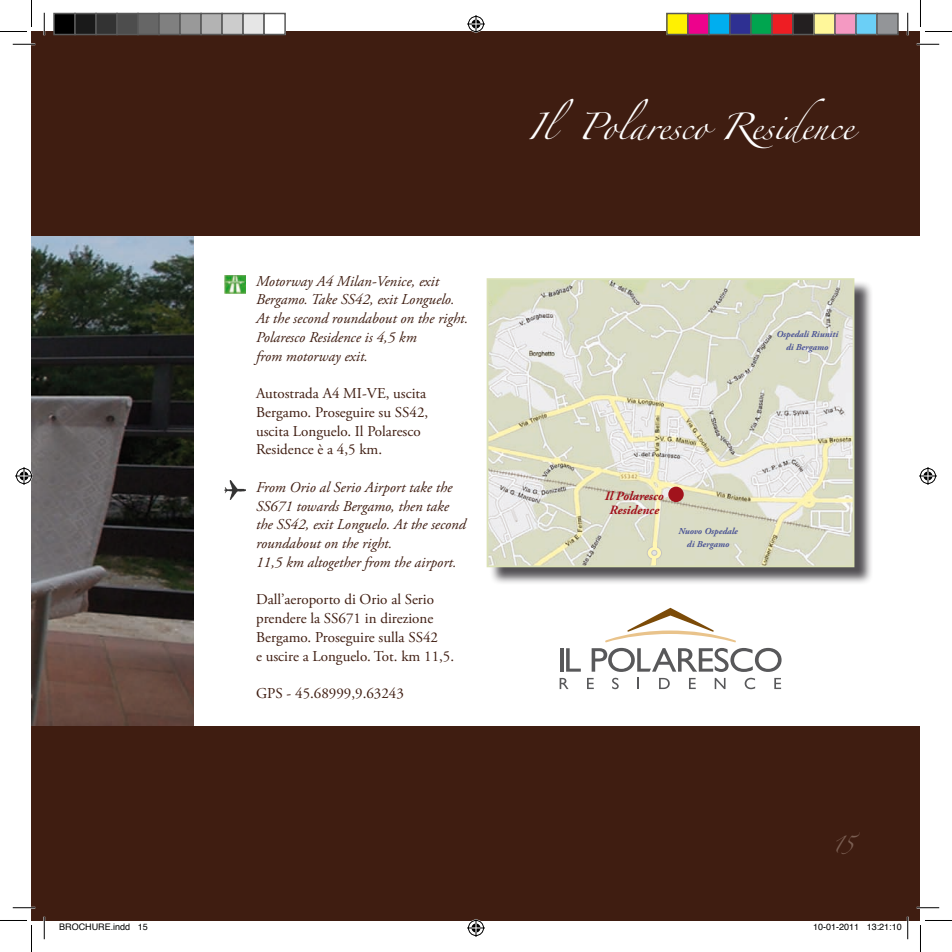
<style>
.page{position:relative;width:952px;height:952px;background:#fff}
.page>*{position:absolute;margin:0;border:0;box-sizing:border-box;transform-origin:0 0}
.t1{font:24px "Zapfino";color:#fff}
.t2{font:italic 15px/18.8px "Adobe Garamond Pro";color:#3f1d11}
.t3{font:15px/18.8px "Adobe Garamond Pro";color:#3f1d11}
.t4{font:15px "Zapfino";color:#7a5e52}
.t5{font:italic 700 12.75px/14.5px "Adobe Garamond Pro";color:#a1131c;text-align:center}
.t6{font:italic 700 9.15px/12.8px "Adobe Garamond Pro";color:#4b5495;text-align:center}
.t7{font:9px "Helvetica";color:#000}
</style>
<div class="page">
<img style="left:32px;top:236px;width:161px;height:490px">
<div style="left:489px;top:280px;width:384px;height:305px;background:#1a171c;opacity:.75"></div>
<img style="left:489px;top:281px;width:362px;height:283px">
<div style="left:486px;top:278px;width:368px;height:289px;border:2px solid #dbe1b6"></div>
<div style="left:668px;top:486px;width:16px;height:16px;background:#a1131c;border-radius:50%"></div>
<div style="left:647px;top:546px;width:14px;height:13px;background:#fff6b2;border-radius:50%"></div>
<div style="left:647px;top:546px;width:14px;height:13px;border:1px solid #c6c5c1;border-radius:50%"></div>
<svg style="left:651px;top:542px;width:6px;height:22px"></svg>
<hr style="left:560px;top:648px;width:3px;height:23px;background:#58585a">
<svg style="left:566px;top:648px;width:15px;height:23px"></svg>
<svg style="left:591px;top:648px;width:190px;height:24px"></svg>
<svg style="left:559px;top:678px;width:9px;height:11px"></svg>
<svg style="left:587px;top:678px;width:7px;height:11px"></svg>
<svg style="left:612px;top:678px;width:6px;height:11px"></svg>
<svg style="left:637px;top:678px;width:2px;height:11px"></svg>
<svg style="left:659px;top:678px;width:11px;height:11px"></svg>
<svg style="left:689px;top:678px;width:7px;height:11px"></svg>
<svg style="left:714px;top:678px;width:11px;height:11px"></svg>
<svg style="left:744px;top:678px;width:11px;height:11px"></svg>
<svg style="left:774px;top:678px;width:7px;height:11px"></svg>
<svg style="left:605px;top:607px;width:131px;height:35px"></svg>
<img style="left:225px;top:275px;width:20px;height:19px">
<img style="left:225px;top:480px;width:20px;height:19px">
<div style="left:32px;top:726px;width:888px;height:194px;background:#3f1d11"></div>
<div style="left:32px;top:32px;width:888px;height:204px;background:#3f1d11"></div>
<hr style="left:13px;top:43px;width:22px;height:2px;background:#fff">
<hr style="left:916px;top:43px;width:23px;height:2px;background:#fff">
<hr style="left:13px;top:906px;width:22px;height:2px;background:#fff">
<hr style="left:916px;top:906px;width:23px;height:2px;background:#fff">
<hr style="left:43px;top:13px;width:2px;height:22px;background:#fff">
<hr style="left:43px;top:916px;width:2px;height:23px;background:#fff">
<hr style="left:906px;top:13px;width:2px;height:22px;background:#fff">
<svg style="left:13px;top:44px;width:22px;height:1px"></svg>
<svg style="left:916px;top:44px;width:23px;height:1px"></svg>
<svg style="left:13px;top:907px;width:22px;height:1px"></svg>
<svg style="left:916px;top:907px;width:23px;height:1px"></svg>
<svg style="left:44px;top:13px;width:1px;height:22px"></svg>
<svg style="left:44px;top:916px;width:1px;height:23px"></svg>
<svg style="left:907px;top:13px;width:1px;height:22px"></svg>
<svg style="left:0;top:0;width:32px;height:32px"></svg>
<svg style="left:0;top:920px;width:32px;height:32px"></svg>
<svg style="left:920px;top:0;width:32px;height:32px"></svg>
<svg style="left:920px;top:920px;width:32px;height:32px"></svg>
<svg style="left:467px;top:15px;width:18px;height:18px"></svg>
<svg style="left:467px;top:919px;width:18px;height:18px"></svg>
<svg style="left:15px;top:467px;width:18px;height:18px"></svg>
<svg style="left:919px;top:467px;width:18px;height:18px"></svg>
<div style="left:54px;top:14px;width:21px;height:21px;background:#000"></div>
<div style="left:53px;top:13px;width:23px;height:22px;border:2px solid #595959"></div>
<div style="left:75px;top:14px;width:21px;height:21px;background:#1a1a1a"></div>
<div style="left:74px;top:13px;width:23px;height:22px;border:2px solid #595959"></div>
<div style="left:96px;top:14px;width:21px;height:21px;background:#333"></div>
<div style="left:95px;top:13px;width:23px;height:22px;border:2px solid #595959"></div>
<div style="left:117px;top:14px;width:21px;height:21px;background:#4d4d4d"></div>
<div style="left:116px;top:13px;width:23px;height:22px;border:2px solid #595959"></div>
<div style="left:138px;top:14px;width:21px;height:21px;background:#666"></div>
<div style="left:137px;top:13px;width:23px;height:22px;border:2px solid #595959"></div>
<div style="left:159px;top:14px;width:21px;height:21px;background:#808080"></div>
<div style="left:158px;top:13px;width:23px;height:22px;border:2px solid #595959"></div>
<div style="left:180px;top:14px;width:21px;height:21px;background:#999"></div>
<div style="left:179px;top:13px;width:23px;height:22px;border:2px solid #595959"></div>
<div style="left:201px;top:14px;width:21px;height:21px;background:#b3b3b3"></div>
<div style="left:200px;top:13px;width:23px;height:22px;border:2px solid #595959"></div>
<div style="left:222px;top:14px;width:21px;height:21px;background:#ccc"></div>
<div style="left:221px;top:13px;width:23px;height:22px;border:2px solid #595959"></div>
<div style="left:243px;top:14px;width:21px;height:21px;background:#e6e6e6"></div>
<div style="left:242px;top:13px;width:23px;height:22px;border:2px solid #595959"></div>
<div style="left:263px;top:13px;width:23px;height:22px;border:2px solid #595959"></div>
<div style="left:667px;top:14px;width:21px;height:21px;background:#fff101"></div>
<div style="left:666px;top:13px;width:22px;height:22px;border:2px solid #595959"></div>
<div style="left:688px;top:14px;width:21px;height:21px;background:#ed028c"></div>
<div style="left:687px;top:13px;width:22px;height:22px;border:2px solid #595959"></div>
<div style="left:709px;top:14px;width:21px;height:21px;background:#00aeef"></div>
<div style="left:708px;top:13px;width:22px;height:22px;border:2px solid #595959"></div>
<div style="left:730px;top:14px;width:21px;height:21px;background:#2e3092"></div>
<div style="left:729px;top:13px;width:22px;height:22px;border:2px solid #595959"></div>
<div style="left:751px;top:14px;width:21px;height:21px;background:#00a54f"></div>
<div style="left:750px;top:13px;width:22px;height:22px;border:2px solid #595959"></div>
<div style="left:772px;top:14px;width:21px;height:21px;background:#ee1d23"></div>
<div style="left:771px;top:13px;width:22px;height:22px;border:2px solid #595959"></div>
<div style="left:793px;top:14px;width:21px;height:21px;background:#231f20"></div>
<div style="left:792px;top:13px;width:22px;height:22px;border:2px solid #595959"></div>
<div style="left:814px;top:14px;width:21px;height:21px;background:#fff79a"></div>
<div style="left:813px;top:13px;width:22px;height:22px;border:2px solid #595959"></div>
<div style="left:835px;top:14px;width:21px;height:21px;background:#f499c2"></div>
<div style="left:834px;top:13px;width:22px;height:22px;border:2px solid #595959"></div>
<div style="left:856px;top:14px;width:21px;height:21px;background:#6bcff6"></div>
<div style="left:855px;top:13px;width:22px;height:22px;border:2px solid #595959"></div>
<div style="left:877px;top:14px;width:21px;height:21px;background:#939598"></div>
<div style="left:876px;top:13px;width:22px;height:22px;border:2px solid #595959"></div>
<svg style="left:867px;top:916px;width:41px;height:23px"></svg>
<p class="t2" style="left:256px;top:272px;width:214px">Motorway A4 Milan-Venice, exit<br>Bergamo. Take SS42, exit Longuelo.<br>At the second roundabout on the right.<br>Polaresco Residence is 4,5 km<br>from motorway exit.</p>
<p class="t3" style="left:256px;top:384px;width:174px">Autostrada A4 MI-VE, uscita<br>Bergamo. Proseguire su SS42, uscita Longuelo. Il Polaresco<br>Residence è a 4,5 km.</p>
<p class="t2" style="left:256px;top:478px;width:211px">From Orio al Serio Airport take the SS671 towards Bergamo, then take the SS42, exit Longuelo. At the second roundabout on the right.<br>11,5 km altogether from the airport.</p>
<p class="t3" style="left:256px;top:591px;width:200px">Dall’aeroporto di Orio al Serio prendere la SS671 in direzione<br>Bergamo. Proseguire sulla SS42<br>e uscire a Longuelo. Tot. km 11,5.</p>
<p class="t3" style="left:256px;top:684px;width:149px">GPS - 45.68999,9.63243</p>
<h1 class="t1" style="left:527px;top:117px;width:328px">Il Polaresco Residence</h1>
<p class="t6" style="left:776px;top:328px;width:63px">Ospedali Riuniti di Bergamo</p>
<p class="t5" style="left:605px;top:488px;width:60px">Il Polaresco<br>Residence</p>
<p class="t6" style="left:678px;top:525px;width:61px">Nuovo Ospedale di Bergamo</p>
<p class="t4" style="left:832px;top:838px;width:23px">15</p>
<p class="t7" style="left:59px;top:920px;width:90px">BROCHURE.indd 15</p>
<p class="t7" style="left:813px;top:920px;width:90px">10-01-2011 13:21:10</p>
</div>
